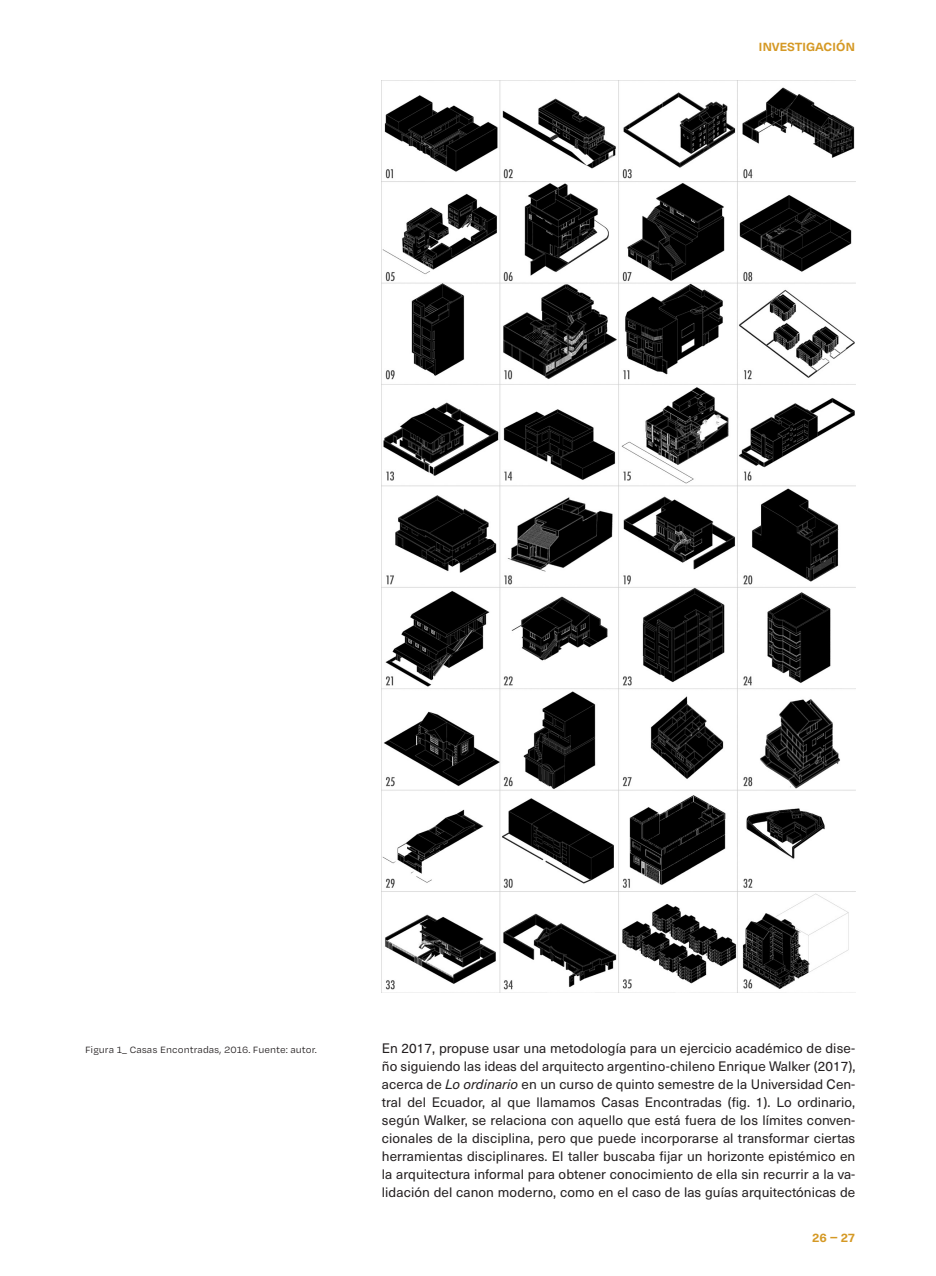
<style>
.page{position:relative;width:936px;height:1276px;background:#fff}
.page>*{position:absolute;margin:0;border:0;box-sizing:border-box;transform-origin:0 0}
.t1{font:500 15px "Neue Haas Unica W1 G";letter-spacing:-.01em;color:#d59925}
.Cuerpo{font:13.5px/18px "Neue Haas Unica W1 G";letter-spacing:.005em;color:#231f20;text-align:justify}
.Pie_de_imágenes{font:10.5px "Degular Text";color:#231f20}
.s1{font-style:italic}
</style>
<div class="page">
<img style="left:382px;top:81px;width:473px;height:912px">
<p class="t1" style="left:758px;top:34px;width:98px">investigación</p>
<p class="Pie_de_imágenes" style="left:85px;top:1043px;width:233px">Figura 1_ Casas Encontradas, 2016. Fuente: autor.</p>
<p class="Cuerpo" style="left:382px;top:1038px;width:475px">En 2017, propuse usar una metodología para un ejercicio académico de dise&shy;ño siguiendo las ideas del arquitecto argentino-chileno Enrique Walker (2017), acerca de <span class="s1">Lo ordinario</span> en un curso de quinto semestre de la Universidad Cen&shy;tral del Ecuador, al que llamamos Casas Encontradas (fig. 1). Lo ordinario, según Walker, se relaciona con aquello que está fuera de los límites conven&shy;cionales de la disciplina, pero que puede incorporarse al transformar ciertas herramientas disciplinares. El taller buscaba fijar un horizonte epistémico en la arquitectura informal para obtener conocimiento de ella sin recurrir a la va&shy;lidación del canon moderno, como en el caso de las guías arquitectónicas de</p>
<p class="t1" style="left:812px;top:1225px;width:45px">26 – 27</p>
</div>
